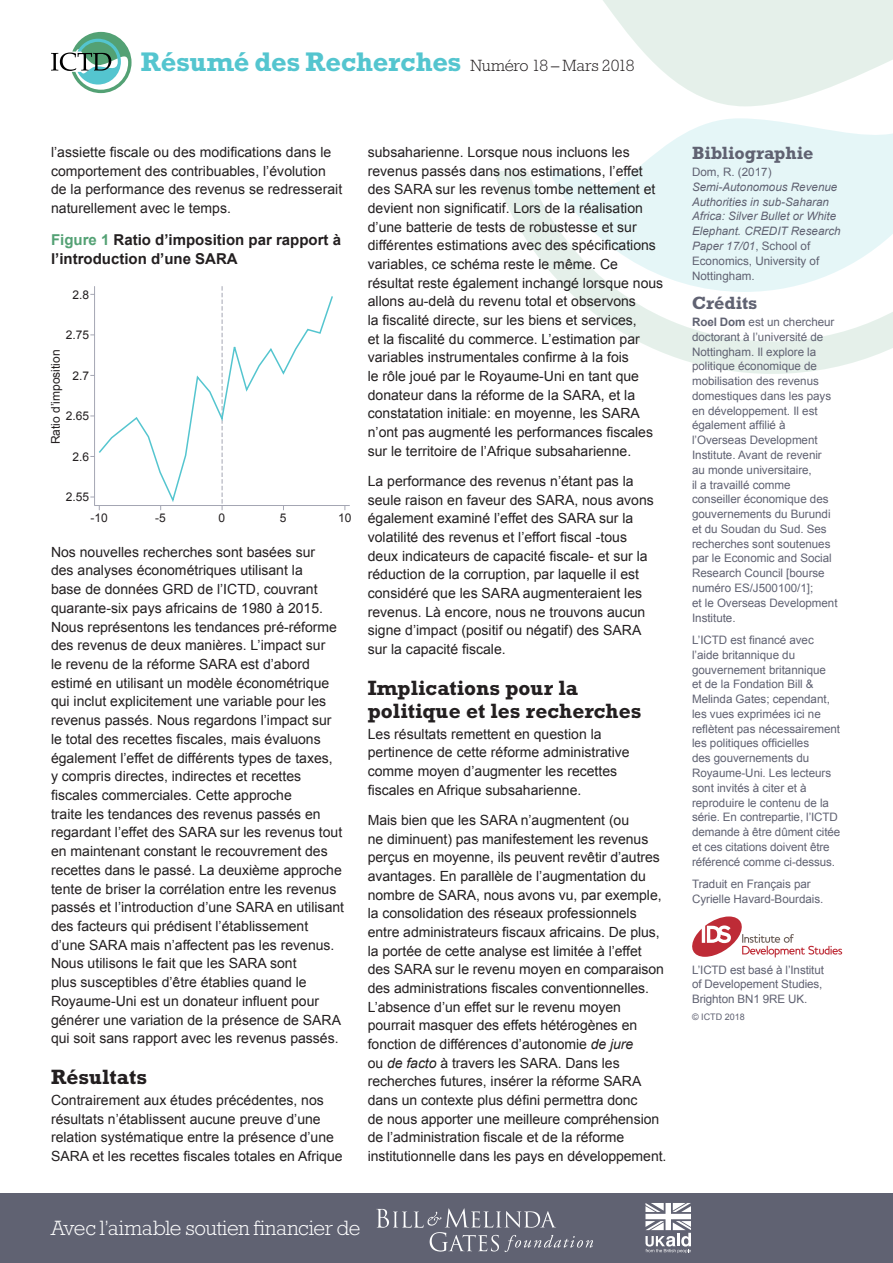
<style>
.page{position:relative;width:893px;height:1263px;background:#fff}
.page>*{position:absolute;margin:0;border:0;box-sizing:border-box;transform-origin:0 0}
.t1{font:700 27.3px "Rockwell Std";letter-spacing:-.01em;color:#54c5cf}
.t2{font:700 21px/22.8px "Rockwell Std";color:#231f20}
.t3{font:300 21px "Rockwell Std";letter-spacing:-.015em;color:#fff}
.t4{font:700 18px "Rockwell Std";color:#606272}
.t5{font:700 15px/19.8px "Arial";color:#231f20}
.t6{font:14.1px/18.6px "Arial";color:#231f20}
.t7{font:12px "Arial";color:#231f20}
.t8{font:11.7px/14.9px "Arial";letter-spacing:-.005em;color:#606272}
.t9{font:italic 11.7px/14.9px "Arial";color:#606272}
.t10{font:9px "Arial";color:#606272}
.s1{font-weight:300;font-size:16.5px;color:#231f20}
.s2{color:#53a174}
.s3{font-style:italic}
.s4{font-style:normal}
.s5{font-weight:700}
</style>
<div class="page">
<div style="left:0;top:1193px;width:893px;height:70px;background:#606272"></div>
<svg style="left:494px;top:171px;width:399px;height:203px"></svg>
<svg style="left:547px;top:0;width:346px;height:292px"></svg>
<svg style="left:51px;top:32px;width:81px;height:61px"></svg>
<svg style="left:645px;top:1203px;width:46px;height:50px"></svg>
<img style="left:376px;top:1208px;width:217px;height:44px">
<svg style="left:692px;top:916px;width:150px;height:41px"></svg>
<hr style="left:94px;top:505px;width:256px;height:1px;background:#a4a6b3">
<hr style="left:94px;top:286px;width:1px;height:219px;background:#a4a6b3">
<svg style="left:99px;top:294px;width:234px;height:210px"></svg>
<h1 class="t1" style="left:141px;top:46px;width:495px">Résumé des Recherches <span class="s1">Numéro 18 – Mars 2018</span></h1>
<p class="t6" style="left:51px;top:143px;width:293px">l’assiette fiscale ou des modifications dans le comportement des contribuables, l’évolution de la performance des revenus se redresserait naturellement avec le temps.</p>
<p class="t5" style="left:51px;top:230px;width:292px"><span class="s2">Figure 1</span> Ratio d’imposition par rapport à l’introduction d’une SARA</p>
<p class="t7" style="left:73px;top:286px;width:18px">2.8</p>
<p class="t7" style="left:66px;top:327px;width:25px">2.75</p>
<p class="t7" style="left:73px;top:367px;width:18px">2.7</p>
<p class="t7" style="left:66px;top:408px;width:25px">2.65</p>
<p class="t7" style="left:73px;top:449px;width:18px">2.6</p>
<p class="t7" style="left:66px;top:489px;width:25px">2.55</p>
<p class="t7" style="left:48px;top:444px;width:96px;rotate:-90deg">Ratio d’imposition</p>
<p class="t7" style="left:90px;top:510px;width:19px">-10</p>
<p class="t7" style="left:155px;top:510px;width:12px">-5</p>
<p class="t7" style="left:219px;top:510px;width:8px">0</p>
<p class="t7" style="left:280px;top:510px;width:8px">5</p>
<p class="t7" style="left:338px;top:510px;width:15px">10</p>
<p class="t6" style="left:51px;top:542px;width:295px">Nos nouvelles recherches sont basées sur<br>des analyses économétriques utilisant la<br>base de données GRD de l’ICTD, couvrant quarante-six pays africains de 1980 à 2015.<br>Nous représentons les tendances pré-réforme des revenus de deux manières. L’impact sur<br>le revenu de la réforme SARA est d’abord estimé en utilisant un modèle économétrique qui inclut explicitement une variable pour les revenus passés. Nous regardons l’impact sur le total des recettes fiscales, mais évaluons également l’effet de différents types de taxes,<br>y compris directes, indirectes et recettes fiscales commerciales. Cette approche<br>traite les tendances des revenus passés en regardant l’effet des SARA sur les revenus tout en maintenant constant le recouvrement des recettes dans le passé. La deuxième approche tente de briser la corrélation entre les revenus passés et l’introduction d’une SARA en utilisant des facteurs qui prédisent l’établissement d’une SARA mais n’affectent pas les revenus.<br>Nous utilisons le fait que les SARA sont<br>plus susceptibles d’être établies quand le Royaume-Uni est un donateur influent pour générer une variation de la présence de SARA qui soit sans rapport avec les revenus passés.</p>
<h2 class="t2" style="left:51px;top:1065px;width:98px">Résultats</h2>
<p class="t6" style="left:51px;top:1090px;width:293px">Contrairement aux études précédentes, nos résultats n’établissent aucune preuve d’une relation systématique entre la présence d’une SARA et les recettes fiscales totales en Afrique</p>
<p class="t6" style="left:368px;top:143px;width:297px">subsaharienne. Lorsque nous incluons les revenus passés dans nos estimations, l’effet des SARA sur les revenus tombe nettement et devient non significatif. Lors de la réalisation d’une batterie de tests de robustesse et sur différentes estimations avec des spécifications variables, ce schéma reste le même. Ce résultat reste également inchangé lorsque nous allons au-delà du revenu total et observons<br>la fiscalité directe, sur les biens et services,<br>et la fiscalité du commerce. L’estimation par variables instrumentales confirme à la fois<br>le rôle joué par le Royaume-Uni en tant que donateur dans la réforme de la SARA, et la constatation initiale: en moyenne, les SARA n’ont pas augmenté les performances fiscales sur le territoire de l’Afrique subsaharienne.</p>
<p class="t6" style="left:368px;top:472px;width:288px">La performance des revenus n’étant pas la seule raison en faveur des SARA, nous avons également examiné l’effet des SARA sur la volatilité des revenus et l’effort fiscal -tous deux indicateurs de capacité fiscale- et sur la réduction de la corruption, par laquelle il est considéré que les SARA augmenteraient les revenus. Là encore, nous ne trouvons aucun signe d’impact (positif ou négatif) des SARA sur la capacité fiscale.</p>
<h2 class="t2" style="left:368px;top:676px;width:275px">Implications pour la politique et les recherches</h2>
<p class="t6" style="left:368px;top:724px;width:263px">Les résultats remettent en question la pertinence de cette réforme administrative comme moyen d’augmenter les recettes fiscales en Afrique subsaharienne.</p>
<p class="t6" style="left:368px;top:811px;width:300px">Mais bien que les SARA n’augmentent (ou<br>ne diminuent) pas manifestement les revenus perçus en moyenne, ils peuvent revêtir d’autres avantages. En parallèle de l’augmentation du nombre de SARA, nous avons vu, par exemple, la consolidation des réseaux professionnels entre administrateurs fiscaux africains. De plus, la portée de cette analyse est limitée à l’effet des SARA sur le revenu moyen en comparaison des administrations fiscales conventionnelles.<br>L’absence d’un effet sur le revenu moyen pourrait masquer des effets hétérogènes en fonction de différences d’autonomie <span class="s3">de jure<br></span>ou <span class="s3">de facto</span> à travers les SARA. Dans les recherches futures, insérer la réforme SARA dans un contexte plus défini permettra donc<br>de nous apporter une meilleure compréhension de l’administration fiscale et de la réforme institutionnelle dans les pays en développement.</p>
<h2 class="t3" style="left:51px;top:1216px;width:311px">Avec l’aimable soutien financier de</h2>
<p class="t4" style="left:692px;top:142px;width:123px">Bibliographie</p>
<p class="t8" style="left:692px;top:164px;width:81px">Dom, R. (2017)</p>
<p class="t9" style="left:692px;top:179px;width:150px">Semi-Autonomous Revenue<br>Authorities in sub-Saharan<br>Africa: Silver Bullet or White<br>Elephant. CREDIT Research<br>Paper 17/01<span class="s4">, School of<br>Economics, University of<br>Nottingham.</span></p>
<p class="t4" style="left:692px;top:292px;width:67px">Crédits</p>
<p class="t8" style="left:692px;top:315px;width:147px"><span class="s5">Roel Dom</span> est un chercheur doctorant à l’université de<br>Nottingham. Il explore la politique économique de mobilisation des revenus domestiques dans les pays en développement. Il est également affilié à l’Overseas Development<br>Institute. Avant de revenir au monde universitaire,<br>il a travaillé comme conseiller économique des gouvernements du Burundi et du Soudan du Sud. Ses recherches sont soutenues par le Economic and Social<br>Research Council [bourse numéro ES/J500100/1];<br>et le Overseas Development<br>Institute.</p>
<p class="t8" style="left:692px;top:633px;width:150px">L’ICTD est financé avec l’aide britannique du gouvernement britannique<br>et de la Fondation Bill &amp;<br>Melinda Gates; cependant, les vues exprimées ici ne reflètent pas nécessairement les politiques officielles<br>des gouvernements du<br>Royaume-Uni. Les lecteurs sont invités à citer et à reproduire le contenu de la série. En contrepartie, l’ICTD demande à être dûment citée et ces citations doivent être référencé comme ci-dessus.</p>
<p class="t8" style="left:692px;top:877px;width:133px">Traduit en Français par<br>Cyrielle Havard-Bourdais.</p>
<p class="t8" style="left:692px;top:962px;width:133px">L’ICTD est basé à l’Institut of Developement Studies,<br>Brighton BN1 9RE UK.</p>
<p class="t10" style="left:692px;top:1011px;width:54px">© ICTD 2018</p>
</div>
